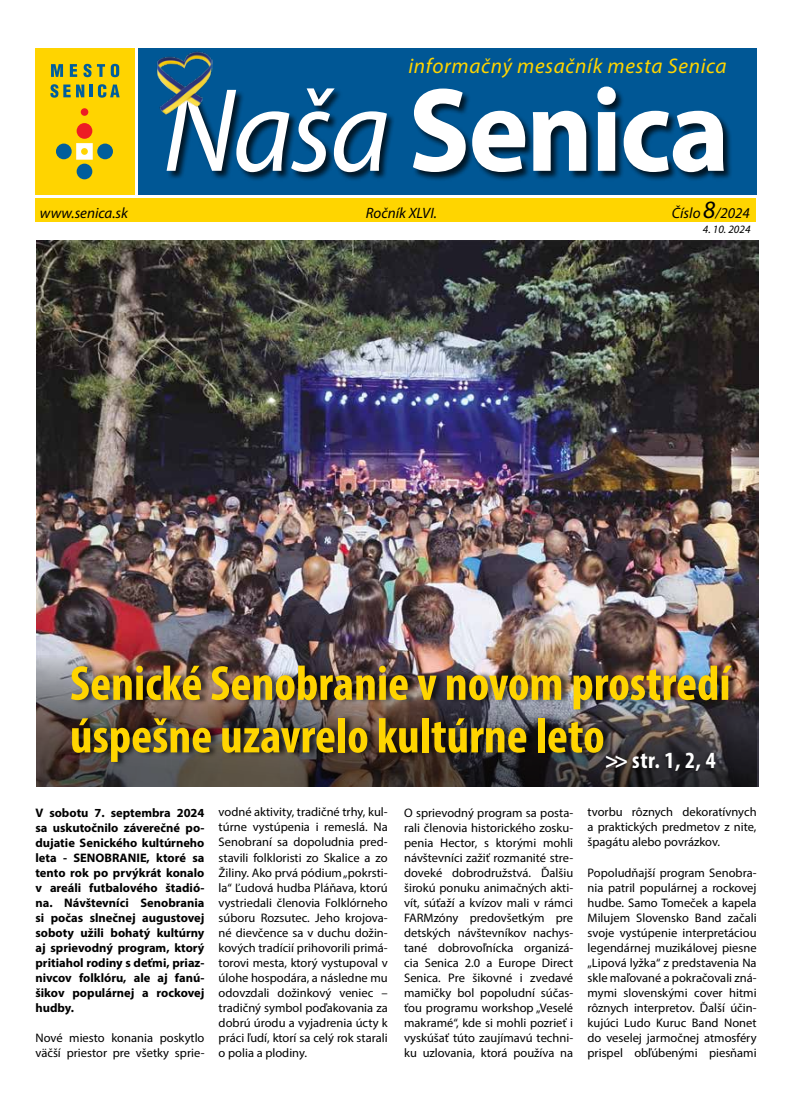
<style>
.page{position:relative;width:794px;height:1110px;background:#fff}
.page>*{position:absolute;margin:0;border:0;box-sizing:border-box;transform-origin:0 0}
.t1{font:700 120px "Myriad Pro";letter-spacing:-.02em;color:#fff;scale:.95 1}
.t2{font:700 condensed 49.5px/52.5px "Myriad Pro";color:#ffd500}
.t3{font:italic 21.25px "Myriad Pro";letter-spacing:.03em;color:#ffd500}
.t4{font:italic 15px "Myriad Pro";color:#000}
.t5{font:12.38px/15px "Myriad Pro";color:#000;text-align:justify}
.t6{font:700 12.38px/15px "Myriad Pro";color:#000;text-align:justify}
.t7{font:italic 11.25px "Myriad Pro";color:#000}
.s1{font-weight:400;font-style:italic}
.s2{font-size:25px}
</style>
<div class="page">
<div style="left:138px;top:48px;width:618px;height:147px;background:#005795"></div>
<img style="left:37px;top:240px;width:721px;height:546px">
<div style="left:35px;top:198px;width:721px;height:23px;background:#ffd500"></div>
<div style="left:35px;top:48px;width:99px;height:147px;background:#ffd400"></div>
<svg style="left:76px;top:143px;width:17px;height:17px"></svg>
<div style="left:81px;top:108px;width:7px;height:8px;background:#ed1c24;border-radius:50%"></div>
<div style="left:77px;top:123px;width:15px;height:16px;background:#ed1c24;border-radius:50%"></div>
<div style="left:56px;top:143px;width:16px;height:16px;background:#005e9c;border-radius:50%"></div>
<div style="left:97px;top:143px;width:16px;height:16px;background:#005e9c;border-radius:50%"></div>
<div style="left:77px;top:164px;width:15px;height:15px;background:#005e9c;border-radius:50%"></div>
<svg style="left:51px;top:64px;width:12px;height:13px"></svg>
<svg style="left:70px;top:64px;width:7px;height:13px"></svg>
<svg style="left:83px;top:64px;width:8px;height:13px"></svg>
<svg style="left:97px;top:64px;width:8px;height:13px"></svg>
<svg style="left:111px;top:64px;width:8px;height:13px"></svg>
<svg style="left:50px;top:84px;width:34px;height:14px"></svg>
<svg style="left:90px;top:84px;width:30px;height:14px"></svg>
<div style="left:167px;top:86px;width:566px;height:96px;background:#000;opacity:.75"></div>
<img style="left:36px;top:655px;width:721px;height:131px">
<img style="left:157px;top:51px;width:55px;height:64px">
<div style="left:71px;top:660px;width:670px;height:106px;background:#000;opacity:.71"></div>
<div style="left:602px;top:751px;width:114px;height:23px;background:#000;opacity:.56"></div>
<h3 class="t3" style="left:408px;top:53px;width:320px">informačný mesačník mesta Senica</h3>
<h1 class="t1" style="left:163px;top:52px;width:598px"><span class="s1">Naša</span> Senica</h1>
<p class="t4" style="left:40px;top:203px;width:90px">www.senica.sk</p>
<p class="t4" style="left:366px;top:203px;width:73px">Ročník XLVI.</p>
<p class="t4" style="left:672px;top:203px;width:80px">Číslo <span class="s2">8</span>/2024</p>
<p class="t7" style="left:703px;top:222px;width:49px">4. 10. 2024</p>
<h2 class="t2" style="left:70px;top:655px;width:662px">Senické Senobranie v novom prostredí úspešne uzavrelo kultúrne leto<sub>&gt;&gt;</sub> <sub>str.</sub> <sub>1,</sub> <sub>2,</sub> <sub>4</sub></h2>
<p class="t6" style="left:35px;top:804px;width:171px">V sobotu 7. septembra 2024 sa uskutočnilo záverečné po&shy;dujatie Senického kultúrneho leta - SENOBRANIE, ktoré sa tento rok po prvýkrát konalo v areáli futbalového štadió&shy;na. Návštevníci Senobrania si počas slnečnej augustovej soboty užili bohatý kultúrny aj sprievodný program, ktorý pritiahol rodiny s deťmi, priaz&shy;nivcov folklóru, ale aj fanú&shy;šikov populárnej a rockovej hudby.</p>
<p class="t5" style="left:35px;top:1029px;width:171px">Nové miesto konania poskytlo väčší priestor pre všetky sprie-</p>
<p class="t5" style="left:219px;top:804px;width:171px">vodné aktivity, tradičné trhy, kul&shy;túrne vystúpenia i remeslá. Na Senobraní sa dopoludnia pred&shy;stavili folkloristi zo Skalice a zo Žiliny. Ako prvá pódium „pokrsti&shy;la“ Ľudová hudba Pláňava, ktorú vystriedali členovia Folklórneho súboru Rozsutec. Jeho krojova&shy;né dievčence sa v duchu dožin&shy;kových tradícií prihovorili primá&shy;torovi mesta, ktorý vystupoval v úlohe hospodára, a následne mu odovzdali dožinkový veniec – tradičný symbol poďakovania za dobrú úrodu a vyjadrenia úcty k práci ľudí, ktorí sa celý rok starali o polia a plodiny.</p>
<p class="t5" style="left:404px;top:804px;width:171px">O sprievodný program sa posta&shy;rali členovia historického zosku&shy;penia Hector, s ktorými mohli návštevníci zažiť rozmanité stre&shy;doveké dobrodružstvá. Ďalšiu širokú ponuku animačných akti&shy;vít, súťaží a kvízov mali v rámci FARMzóny predovšetkým pre detských návštevníkov nachys&shy;tané dobrovoľnícka organizá&shy;cia Senica 2.0 a Europe Direct Senica. Pre šikovné i zvedavé mamičky bol popoludní súčas&shy;ťou programu workshop „Veselé makramé“, kde si mohli pozrieť i vyskúšať túto zaujímavú techni&shy;ku uzlovania, ktorá používa na</p>
<p class="t5" style="left:587px;top:804px;width:171px">tvorbu rôznych dekoratívnych a praktických predmetov z nite, špagátu alebo povrázkov.</p>
<p class="t5" style="left:587px;top:864px;width:171px">Popoludňajší program Senobra&shy;nia patril populárnej a rockovej hudbe. Samo Tomeček a kapela Milujem Slovensko Band začali svoje vystúpenie interpretáciou legendárnej muzikálovej piesne „Lipová lyžka“ z predstavenia Na skle maľované a pokračovali zná&shy;mymi slovenskými cover hitmi rôznych interpretov. Ďalší účin&shy;kujúci Ludo Kuruc Band Nonet do veselej jarmočnej atmosféry prispel obľúbenými piesňami</p>
</div>
